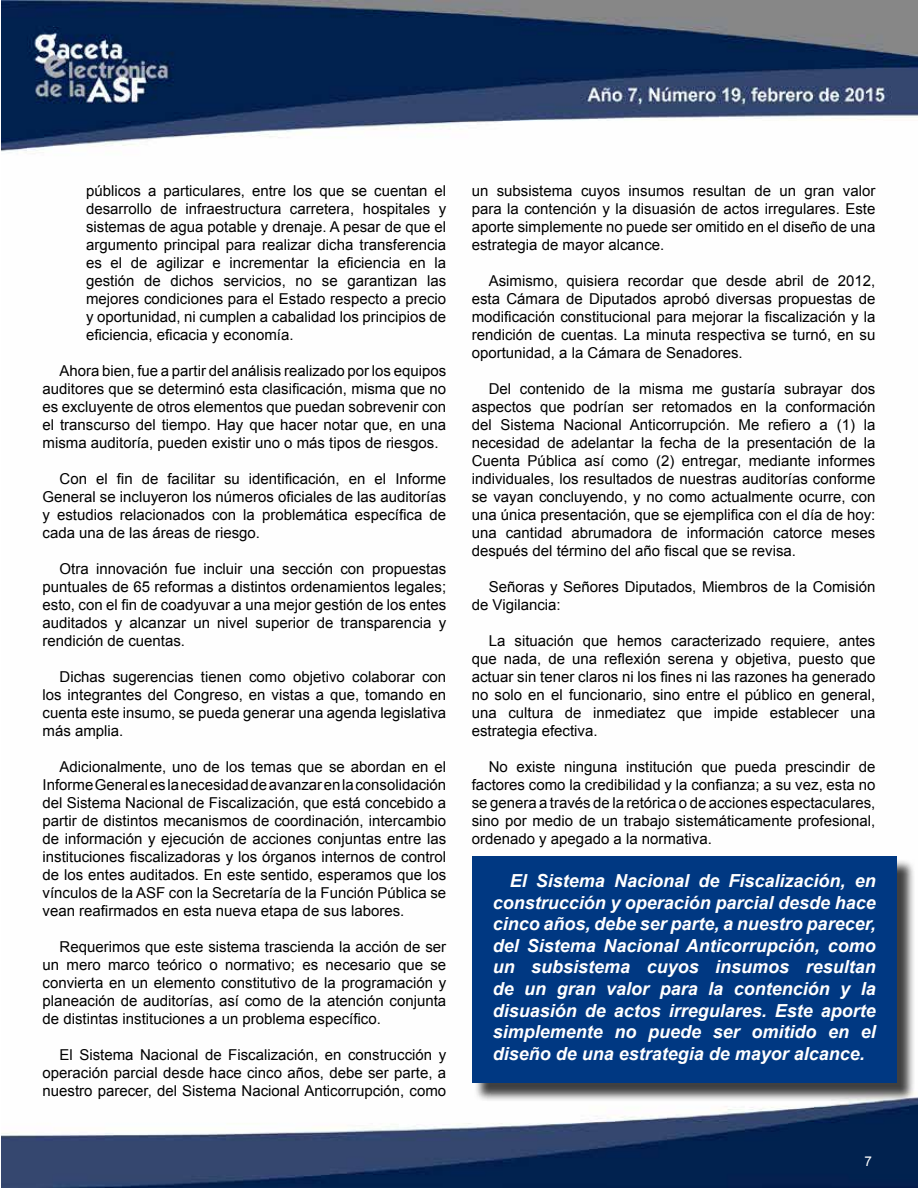
<style>
.page{position:relative;width:918px;height:1188px;background:#fff}
.page>*{position:absolute;margin:0;border:0;box-sizing:border-box;transform-origin:0 0}
.t1{font:italic 700 18px/21.6px "Arial";color:#fff;text-align:justify}
.t2{font:15px/18px "Arial";color:#000;text-align:justify}
.t3{font:13.5px "Arial";color:#fff}
</style>
<div class="page">
<img style="left:1px;top:0;width:917px;height:1188px">
<div style="left:474px;top:859px;width:442px;height:243px;background:#000;opacity:.75"></div>
<div style="left:472px;top:857px;width:425px;height:226px;background:#003882"></div>
<p class="t2" style="left:86px;top:182px;width:362px">públicos a particulares, entre los que se cuentan el desarrollo de infraestructura carretera, hospitales y sistemas de agua potable y drenaje. A pesar de que el argumento principal para realizar dicha transferencia es el de agilizar e incrementar la eficiencia en la gestión de dichos servicios, no se garantizan las mejores condiciones para el Estado respecto a precio y oportunidad, ni cumplen a cabalidad los principios de eficiencia, eficacia y economía.</p>
<p class="t2" style="left:43px;top:362px;width:405px;text-indent:17px">Ahora bien, fue a partir del análisis realizado por los equipos auditores que se determinó esta clasificación, misma que no es excluyente de otros elementos que puedan sobrevenir con el transcurso del tiempo. Hay que hacer notar que, en una misma auditoría, pueden existir uno o más tipos de riesgos.</p>
<p class="t2" style="left:43px;top:470px;width:405px;text-indent:17px">Con el fin de facilitar su identificación, en el Informe General se incluyeron los números oficiales de las auditorías y estudios relacionados con la problemática específica de cada una de las áreas de riesgo.</p>
<p class="t2" style="left:43px;top:560px;width:405px;text-indent:17px">Otra innovación fue incluir una sección con propuestas puntuales de 65 reformas a distintos ordenamientos legales; esto, con el fin de coadyuvar a una mejor gestión de los entes auditados y alcanzar un nivel superior de transparencia y rendición de cuentas.</p>
<p class="t2" style="left:43px;top:668px;width:405px;text-indent:17px">Dichas sugerencias tienen como objetivo colaborar con los integrantes del Congreso, en vistas a que, tomando en cuenta este insumo, se pueda generar una agenda legislativa más amplia.</p>
<p class="t2" style="left:43px;top:758px;width:405px;text-indent:17px">Adicionalmente, uno de los temas que se abordan en el Informe General es la necesidad de avanzar en la consolidación del Sistema Nacional de Fiscalización, que está concebido a partir de distintos mecanismos de coordinación, intercambio de información y ejecución de acciones conjuntas entre las instituciones fiscalizadoras y los órganos internos de control de los entes auditados. En este sentido, esperamos que los vínculos de la ASF con la Secretaría de la Función Pública se vean reafirmados en esta nueva etapa de sus labores.</p>
<p class="t2" style="left:43px;top:938px;width:405px;text-indent:17px">Requerimos que este sistema trascienda la acción de ser un mero marco teórico o normativo; es necesario que se convierta en un elemento constitutivo de la programación y planeación de auditorías, así como de la atención conjunta de distintas instituciones a un problema específico.</p>
<p class="t2" style="left:43px;top:1046px;width:405px;text-indent:17px">El Sistema Nacional de Fiscalización, en construcción y operación parcial desde hace cinco años, debe ser parte, a nuestro parecer, del Sistema Nacional Anticorrupción, como</p>
<p class="t2" style="left:472px;top:182px;width:405px">un subsistema cuyos insumos resultan de un gran valor para la contención y la disuasión de actos irregulares. Este aporte simplemente no puede ser omitido en el diseño de una estrategia de mayor alcance.</p>
<p class="t2" style="left:472px;top:272px;width:405px;text-indent:17px">Asimismo, quisiera recordar que desde abril de 2012, esta Cámara de Diputados aprobó diversas propuestas de modificación constitucional para mejorar la fiscalización y la rendición de cuentas. La minuta respectiva se turnó, en su oportunidad, a la Cámara de Senadores.</p>
<p class="t2" style="left:472px;top:380px;width:405px;text-indent:17px">Del contenido de la misma me gustaría subrayar dos aspectos que podrían ser retomados en la conformación del Sistema Nacional Anticorrupción. Me refiero a (1) la necesidad de adelantar la fecha de la presentación de la Cuenta Pública así como (2) entregar, mediante informes individuales, los resultados de nuestras auditorías conforme se vayan concluyendo, y no como actualmente ocurre, con una única presentación, que se ejemplifica con el día de hoy: una cantidad abrumadora de información catorce meses después del término del año fiscal que se revisa.</p>
<p class="t2" style="left:472px;top:578px;width:405px;text-indent:17px">Señoras y Señores Diputados, Miembros de la Comisión de Vigilancia:</p>
<p class="t2" style="left:472px;top:632px;width:405px;text-indent:17px">La situación que hemos caracterizado requiere, antes que nada, de una reflexión serena y objetiva, puesto que actuar sin tener claros ni los fines ni las razones ha generado no solo en el funcionario, sino entre el público en general, una cultura de inmediatez que impide establecer una estrategia efectiva.</p>
<p class="t2" style="left:472px;top:758px;width:405px;text-indent:17px">No existe ninguna institución que pueda prescindir de factores como la credibilidad y la confianza; a su vez, esta no se genera a través de la retórica o de acciones espectaculares, sino por medio de un trabajo sistemáticamente profesional, ordenado y apegado a la normativa.</p>
<p class="t1" style="left:493px;top:870px;width:384px;text-indent:17px">El Sistema Nacional de Fiscalización, en construcción y operación parcial desde hace cinco años, debe ser parte, a nuestro parecer, del Sistema Nacional Anticorrupción, como un subsistema cuyos insumos resultan de un gran valor para la contención y la disuasión de actos irregulares. Este aporte simplemente no puede ser omitido en el diseño de una estrategia de mayor alcance.</p>
<p class="t3" style="left:864px;top:1153px;width:9px">7</p>
</div>
